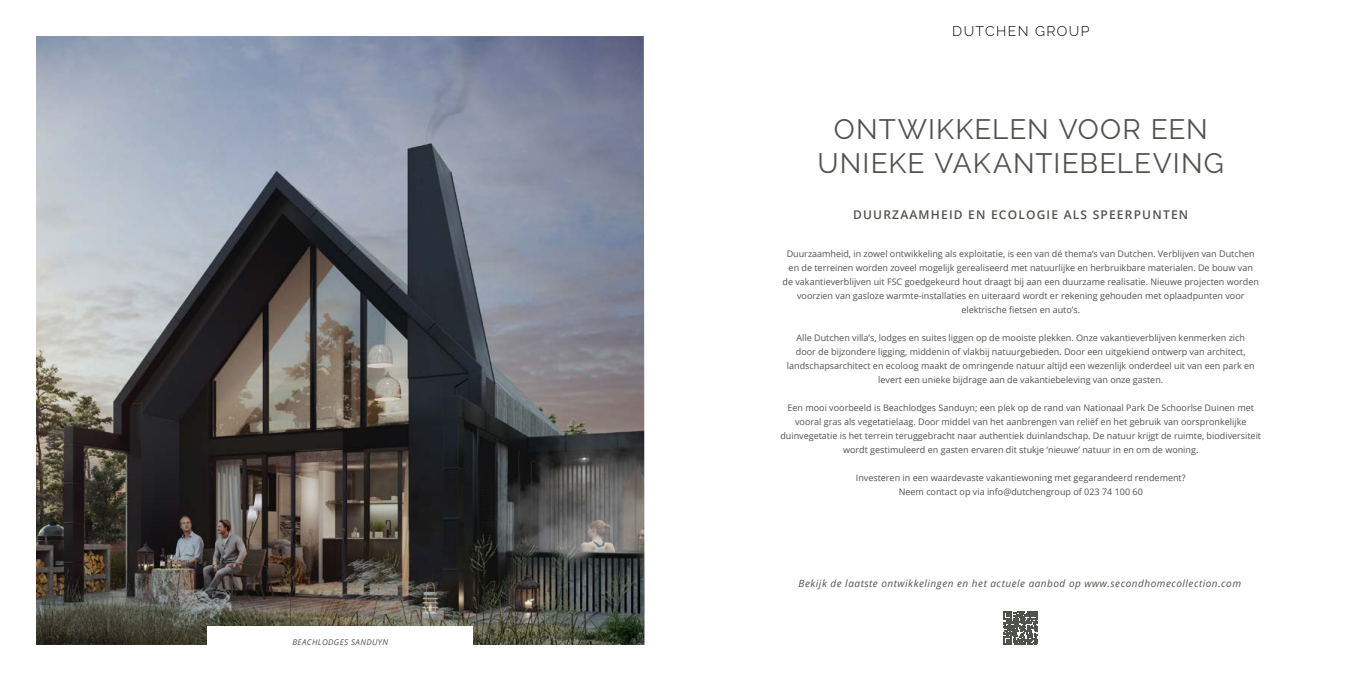
<style>
.page{position:relative;width:1361px;height:681px;background:#fff}
.page>*{position:absolute;margin:0;border:0;box-sizing:border-box;transform-origin:0 0}
.t1{font:28px/33.6px "Raleway";letter-spacing:.04em;color:#50534c;text-align:center}
.t2{font:300 14px "Raleway";letter-spacing:.1em;color:#000}
.t3{font:600 12px "Open Sans";letter-spacing:.1em;color:#50534c}
.t4{font:italic 10px "Open Sans";letter-spacing:.05em;color:#50534c}
.t5{font:9px/14px "Open Sans";color:#50534c;text-align:center}
.t6{font:italic 8px "Open Sans";letter-spacing:.05em;color:#50534c}
</style>
<div class="page">
<img style="left:36px;top:36px;width:608px;height:608px">
<div style="left:207px;top:626px;width:266px;height:25px;background:#fff"></div>
<svg style="left:1003px;top:611px;width:34px;height:33px"></svg>
<p class="t6" style="left:292px;top:636px;width:97px">BEACHLODGES SANDUYN</p>
<h2 class="t2" style="left:952px;top:23px;width:139px">DUTCHEN GROUP</h2>
<h1 class="t1" style="left:817px;top:112px;width:408px">ONTWIKKELEN VOOR EEN<br>UNIEKE VAKANTIEBELEVING</h1>
<h3 class="t3" style="left:853px;top:207px;width:337px">DUURZAAMHEID EN ECOLOGIE ALS SPEERPUNTEN</h3>
<p class="t5" style="left:782px;top:246px;width:478px">Duurzaamheid, in zowel ontwikkeling als exploitatie, is een van dé thema’s van Dutchen. Verblijven van Dutchen en de terreinen worden zoveel mogelijk gerealiseerd met natuurlijke en herbruikbare materialen. De bouw van de vakantieverblijven uit FSC goedgekeurd hout draagt bij aan een duurzame realisatie. Nieuwe projecten worden voorzien van gasloze warmte-installaties en uiteraard wordt er rekening gehouden met oplaadpunten voor elektrische fietsen en auto’s.</p>
<p class="t5" style="left:787px;top:330px;width:469px">Alle Dutchen villa’s, lodges en suites liggen op de mooiste plekken. Onze vakantieverblijven kenmerken zich door de bijzondere ligging, middenin of vlakbij natuurgebieden. Door een uitgekiend ontwerp van architect, landschapsarchitect en ecoloog maakt de omringende natuur altijd een wezenlijk onderdeel uit van een park en levert een unieke bijdrage aan de vakantiebeleving van onze gasten.</p>
<p class="t5" style="left:780px;top:400px;width:482px">Een mooi voorbeeld is Beachlodges Sanduyn; een plek op de rand van Nationaal Park De Schoorlse Duinen met vooral gras als vegetatielaag. Door middel van het aanbrengen van reliëf en het gebruik van oorspronkelijke duinvegetatie is het terrein teruggebracht naar authentiek duinlandschap. De natuur krijgt de ruimte, biodiversiteit wordt gestimuleerd en gasten ervaren dit stukje ‘nieuwe’ natuur in en om de woning.</p>
<p class="t5" style="left:856px;top:470px;width:331px">Investeren in een waardevaste vakantiewoning met gegarandeerd rendement?<br>Neem contact op via info@dutchengroup of 023 74 100 60</p>
<p class="t4" style="left:798px;top:575px;width:444px">Bekijk de laatste ontwikkelingen en het actuele aanbod op www.secondhomecollection.com</p>
</div>
